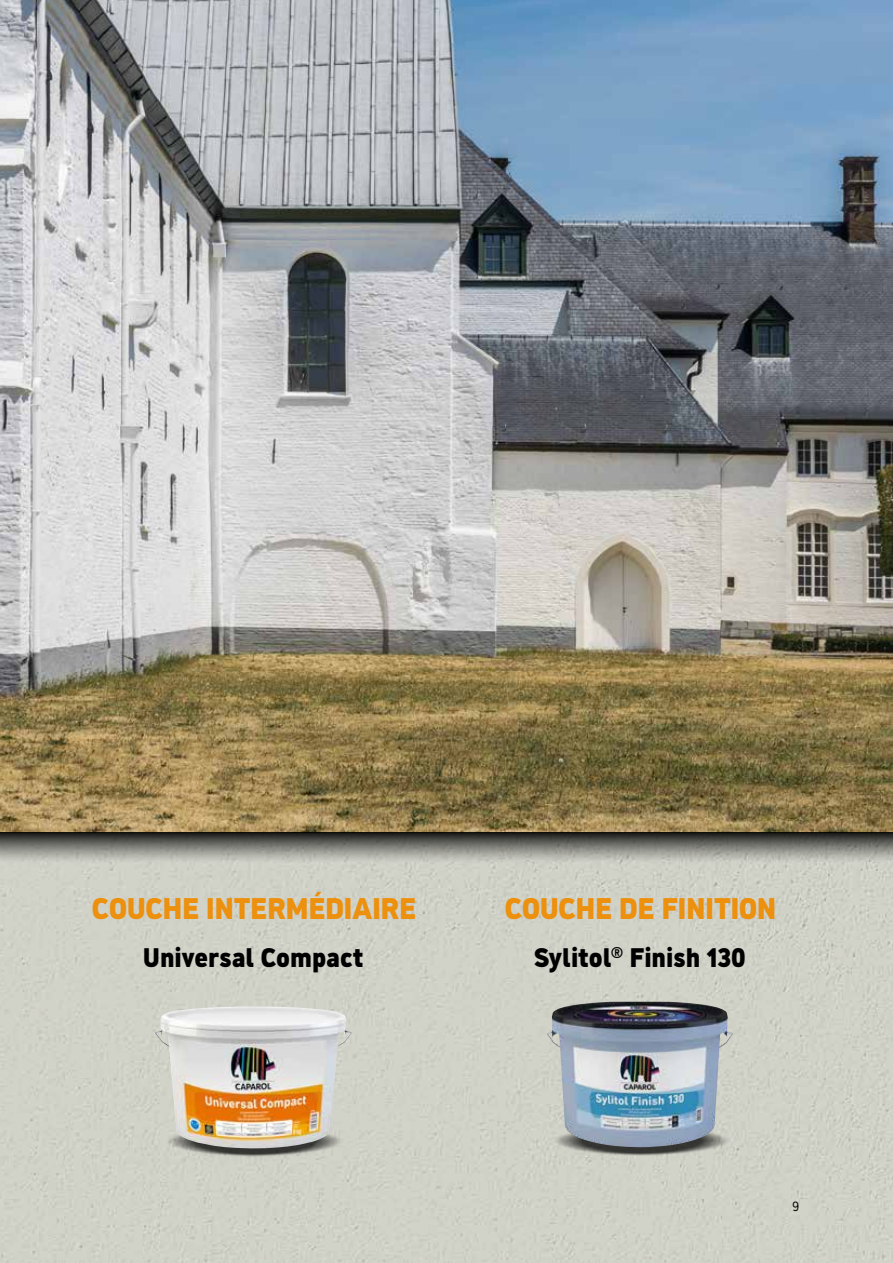
<style>
.page{position:relative;width:893px;height:1263px;background:#d0d1c7}
.page>*{position:absolute;margin:0;border:0;box-sizing:border-box;transform-origin:0 0}
.t1{font:900 30px "CAP Elephant";letter-spacing:-.015em;color:#ec900d}
.t2{font:900 27px "CAP Elephant";letter-spacing:-.005em;color:#000}
.t3{font:13.5px "CAP Elephant";color:#000}
</style>
<div class="page">
<img style="left:0;top:0;width:893px;height:833px">
<div style="left:0;top:833px;width:893px;height:30px;background:linear-gradient(to bottom,#252524,#d5d6cc)"></div>
<img style="left:181px;top:1148px;width:148px;height:14px">
<img style="left:155px;top:1006px;width:197px;height:142px">
<img style="left:547px;top:1147px;width:176px;height:15px">
<img style="left:547px;top:1002px;width:186px;height:145px">
<p class="t1" style="left:92px;top:891px;width:326px">COUCHE INTERMÉDIAIRE</p>
<p class="t2" style="left:143px;top:942px;width:222px">Universal Compact</p>
<p class="t1" style="left:505px;top:891px;width:273px">COUCHE DE FINITION</p>
<p class="t2" style="left:534px;top:942px;width:213px">Sylitol<sup>®</sup> Finish 130</p>
<p class="t3" style="left:792px;top:1198px;width:9px">9</p>
</div>
